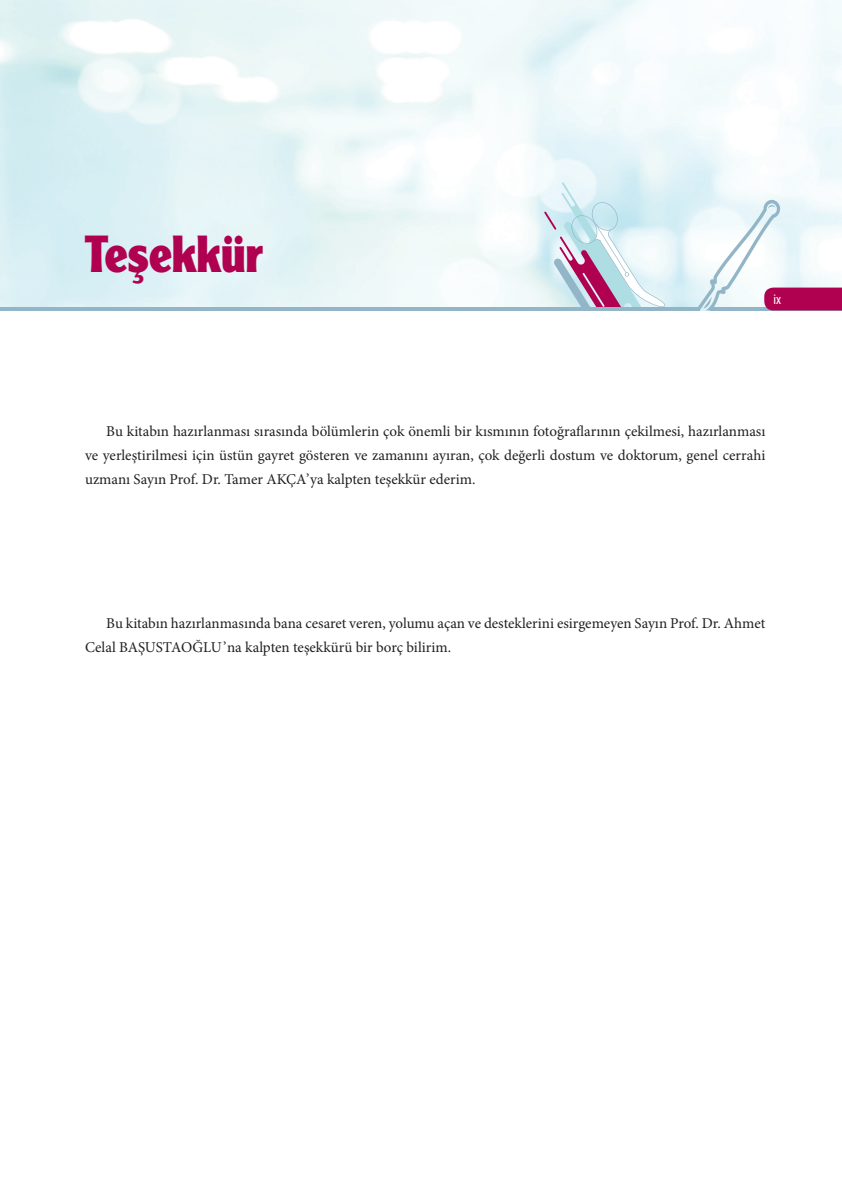
<style>
.page{position:relative;width:842px;height:1195px;background:#fff}
.page>*{position:absolute;margin:0;border:0;box-sizing:border-box;transform-origin:0 0}
.t1{font:900 51px "Clearface BD";color:#b00151;scale:.9 1}
.t2{font:15px/24px "Minions";color:#231f20;text-align:justify}
.t3{font:condensed 14.55px "Myriad Pro";color:#fff}
</style>
<div class="page">
<img style="left:0;top:0;width:842px;height:311px">
<svg style="left:544px;top:182px;width:123px;height:125px"></svg>
<hr style="left:0;top:307px;width:699px;height:3px;background:#92b6c7">
<svg style="left:696px;top:200px;width:146px;height:110px"></svg>
<h1 class="t1" style="left:85px;top:223px;width:199px">Teşekkür</h1>
<p class="t3" style="left:773px;top:291px;width:9px">ix</p>
<p class="t2" style="left:85px;top:419px;width:682px;text-indent:21px">Bu kitabın hazırlanması sırasında bölümlerin çok önemli bir kısmının fotoğraflarının çekilmesi, hazırlanması ve yerleştirilmesi için üstün gayret gösteren ve zamanını ayıran, çok değerli dostum ve doktorum, genel cerrahi uzmanı Sayın Prof. Dr. Tamer AKÇA’ya kalpten teşekkür ederim.</p>
<p class="t2" style="left:85px;top:611px;width:682px;text-indent:21px">Bu kitabın hazırlanmasında bana cesaret veren, yolumu açan ve desteklerini esirgemeyen Sayın Prof. Dr. Ahmet<br>Celal BAŞUSTAOĞLU’na kalpten teşekkürü bir borç bilirim.</p>
</div>
